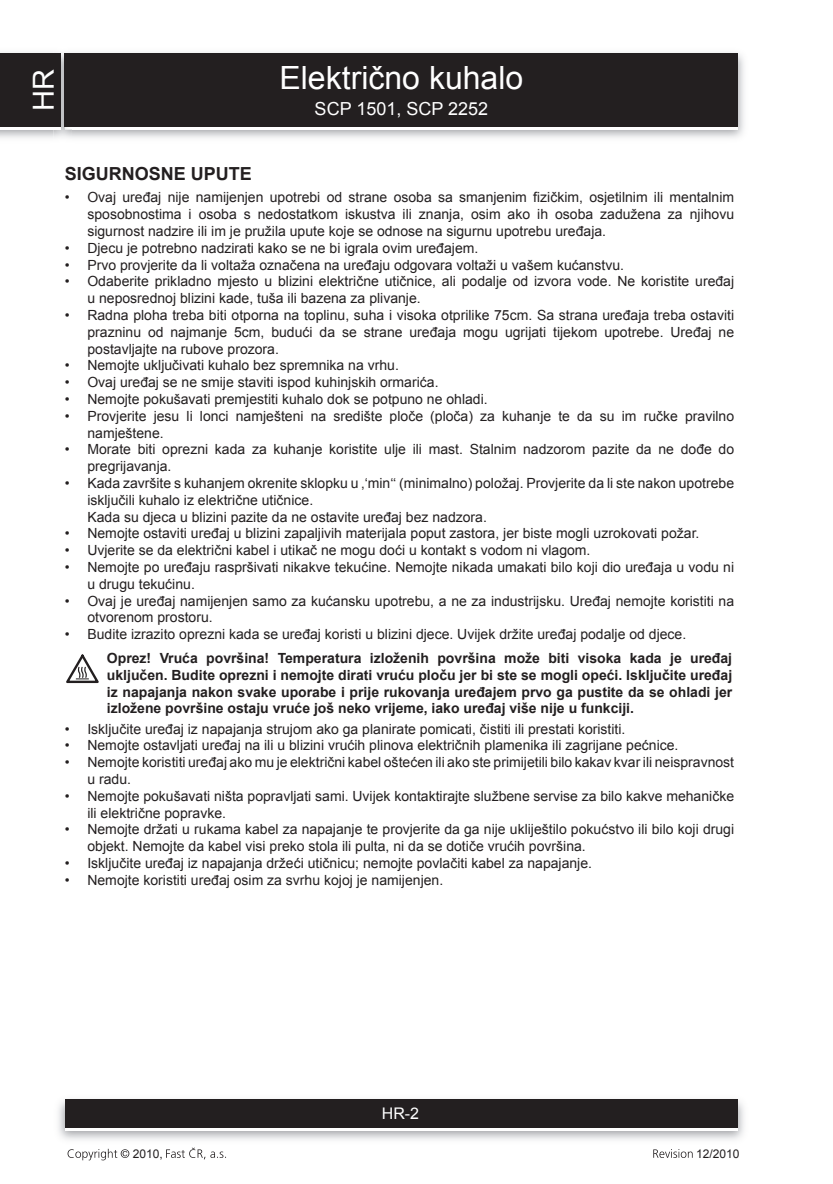
<style>
.page{position:relative;width:833px;height:1184px;background:#fff}
.page>*{position:absolute;margin:0;border:0;box-sizing:border-box;transform-origin:0 0}
.t1{font:32px "Arial";color:#fff}
.t2{font:29px "Arial";color:#fff}
.t3{font:18px "Arial";color:#fff}
.t4{font:700 18px "Arial";color:#231f20}
.t5{font:16px "Arial";color:#fff}
.t6{font:14px/16.8px "Arial";color:#231f20}
.t7{font:700 14px/16.8px "Arial";color:#231f20;text-align:justify}
.t8{font:12px "Arial";color:#231f20}
</style>
<div class="page">
<img style="left:0;top:52px;width:744px;height:86px">
<div style="left:65px;top:56px;width:672px;height:73px;background:#fff"></div>
<div style="left:65px;top:53px;width:672px;height:74px;background:#231f20"></div>
<img style="left:58px;top:1099px;width:686px;height:41px">
<div style="left:65px;top:1103px;width:672px;height:28px;background:#fff"></div>
<div style="left:65px;top:1100px;width:672px;height:28px;background:#231f20"></div>
<img style="left:53px;top:52px;width:19px;height:86px">
<img style="left:65px;top:127px;width:7px;height:2px">
<svg style="left:65px;top:53px;width:7px;height:3px"></svg>
<img style="left:65px;top:56px;width:7px;height:71px">
<div style="left:0;top:56px;width:61px;height:73px;background:#fff"></div>
<div style="left:0;top:53px;width:61px;height:74px;background:#231f20"></div>
<svg style="left:68px;top:1149px;width:61px;height:11px"></svg>
<svg style="left:166px;top:1148px;width:60px;height:11px"></svg>
<svg style="left:653px;top:1149px;width:39px;height:9px"></svg>
<svg style="left:66px;top:654px;width:33px;height:29px"></svg>
<h2 class="t2" style="left:28px;top:111px;width:43px;rotate:-90deg">HR</h2>
<h1 class="t1" style="left:279px;top:60px;width:245px">Električno kuhalo</h1>
<p class="t3" style="left:314px;top:98px;width:175px">SCP 1501, SCP 2252</p>
<p class="t4" style="left:65px;top:164px;width:189px">SIGURNOSNE UPUTE</p>
<p class="t6" style="left:87px;top:189px;width:648px;text-align:justify;text-indent:-23px">• Ovaj uređaj nije namijenjen upotrebi od strane osoba sa smanjenim fizičkim, osjetilnim ili mentalnim sposobnostima i osoba s nedostatkom iskustva ili znanja, osim ako ih osoba zadužena za njihovu sigurnost nadzire ili im je pružila upute koje se odnose na sigurnu upotrebu uređaja.</p>
<p class="t6" style="left:65px;top:239px;width:415px">• Djecu je potrebno nadzirati kako se ne bi igrala ovim uređajem.</p>
<p class="t6" style="left:65px;top:256px;width:560px">• Prvo provjerite da li voltaža označena na uređaju odgovara voltaži u vašem kućanstvu.</p>
<p class="t6" style="left:87px;top:273px;width:648px;text-indent:-23px">• Odaberite prikladno mjesto u blizini električne utičnice, ali podalje od izvora vode. Ne koristite uređaj u neposrednoj blizini kade, tuša ili bazena za plivanje.</p>
<p class="t6" style="left:87px;top:307px;width:648px;text-align:justify;text-indent:-23px">• Radna ploha treba biti otporna na toplinu, suha i visoka otprilike 75cm. Sa strana uređaja treba ostaviti prazninu od najmanje 5cm, budući da se strane uređaja mogu ugrijati tijekom upotrebe. Uređaj ne postavljajte na rubove prozora.</p>
<p class="t6" style="left:65px;top:357px;width:335px">• Nemojte uključivati kuhalo bez spremnika na vrhu.</p>
<p class="t6" style="left:65px;top:374px;width:375px">• Ovaj uređaj se ne smije staviti ispod kuhinjskih ormarića.</p>
<p class="t6" style="left:65px;top:391px;width:424px">• Nemojte pokušavati premjestiti kuhalo dok se potpuno ne ohladi.</p>
<p class="t6" style="left:87px;top:407px;width:648px;text-indent:-23px">• Provjerite jesu li lonci namješteni na središte ploče (ploča) za kuhanje te da su im ručke pravilno namještene.</p>
<p class="t6" style="left:87px;top:441px;width:648px;text-indent:-23px">• Morate biti oprezni kada za kuhanje koristite ulje ili mast. Stalnim nadzorom pazite da ne dođe do pregrijavanja.</p>
<p class="t6" style="left:87px;top:475px;width:648px;text-indent:-23px">• Kada završite s kuhanjem okrenite sklopku u ‚‘min‘‘ (minimalno) položaj. Provjerite da li ste nakon upotrebe isključili kuhalo iz električne utičnice.<br>Kada su djeca u blizini pazite da ne ostavite uređaj bez nadzora.</p>
<p class="t6" style="left:65px;top:525px;width:636px">• Nemojte ostaviti uređaj u blizini zapaljivih materijala poput zastora, jer biste mogli uzrokovati požar.</p>
<p class="t6" style="left:65px;top:542px;width:527px">• Uvjerite se da električni kabel i utikač ne mogu doći u kontakt s vodom ni vlagom.</p>
<p class="t6" style="left:87px;top:559px;width:648px;text-indent:-23px">• Nemojte po uređaju raspršivati nikakve tekućine. Nemojte nikada umakati bilo koji dio uređaja u vodu ni u drugu tekućinu.</p>
<p class="t6" style="left:87px;top:592px;width:648px;text-indent:-23px">• Ovaj je uređaj namijenjen samo za kućansku upotrebu, a ne za industrijsku. Uređaj nemojte koristiti na otvorenom prostoru.</p>
<p class="t6" style="left:65px;top:626px;width:623px">• Budite izrazito oprezni kada se uređaj koristi u blizini djece. Uvijek držite uređaj podalje od djece.</p>
<p class="t7" style="left:107px;top:650px;width:626px">Oprez! Vruća površina! Temperatura izloženih površina može biti visoka kada je uređaj uključen. Budite oprezni i nemojte dirati vruću ploču jer bi ste se mogli opeći. Isključite uređaj iz napajanja nakon svake uporabe i prije rukovanja uređajem prvo ga pustite da se ohladi jer izložene površine ostaju vruće još neko vrijeme, iako uređaj više nije u funkciji.</p>
<p class="t6" style="left:65px;top:720px;width:562px">• Isključite uređaj iz napajanja strujom ako ga planirate pomicati, čistiti ili prestati koristiti.</p>
<p class="t6" style="left:65px;top:737px;width:615px">• Nemojte ostavljati uređaj na ili u blizini vrućih plinova električnih plamenika ili zagrijane pećnice.</p>
<p class="t6" style="left:87px;top:754px;width:648px;text-indent:-23px">• Nemojte koristiti uređaj ako mu je električni kabel oštećen ili ako ste primijetili bilo kakav kvar ili neispravnost u radu.</p>
<p class="t6" style="left:87px;top:787px;width:648px;text-indent:-23px">• Nemojte pokušavati ništa popravljati sami. Uvijek kontaktirajte službene servise za bilo kakve mehaničke ili električne popravke.</p>
<p class="t6" style="left:87px;top:821px;width:648px;text-indent:-23px">• Nemojte držati u rukama kabel za napajanje te provjerite da ga nije ukliještilo pokućstvo ili bilo koji drugi objekt. Nemojte da kabel visi preko stola ili pulta, ni da se dotiče vrućih površina.</p>
<p class="t6" style="left:65px;top:855px;width:528px">• Isključite uređaj iz napajanja držeći utičnicu; nemojte povlačiti kabel za napajanje.</p>
<p class="t6" style="left:65px;top:871px;width:380px">• Nemojte koristiti uređaj osim za svrhu kojoj je namijenjen.</p>
<p class="t5" style="left:382px;top:1105px;width:39px">HR-2</p>
<p class="t8" style="left:133px;top:1147px;width:32px">2010,</p>
<p class="t8" style="left:695px;top:1147px;width:45px">12/2010</p>
</div>
